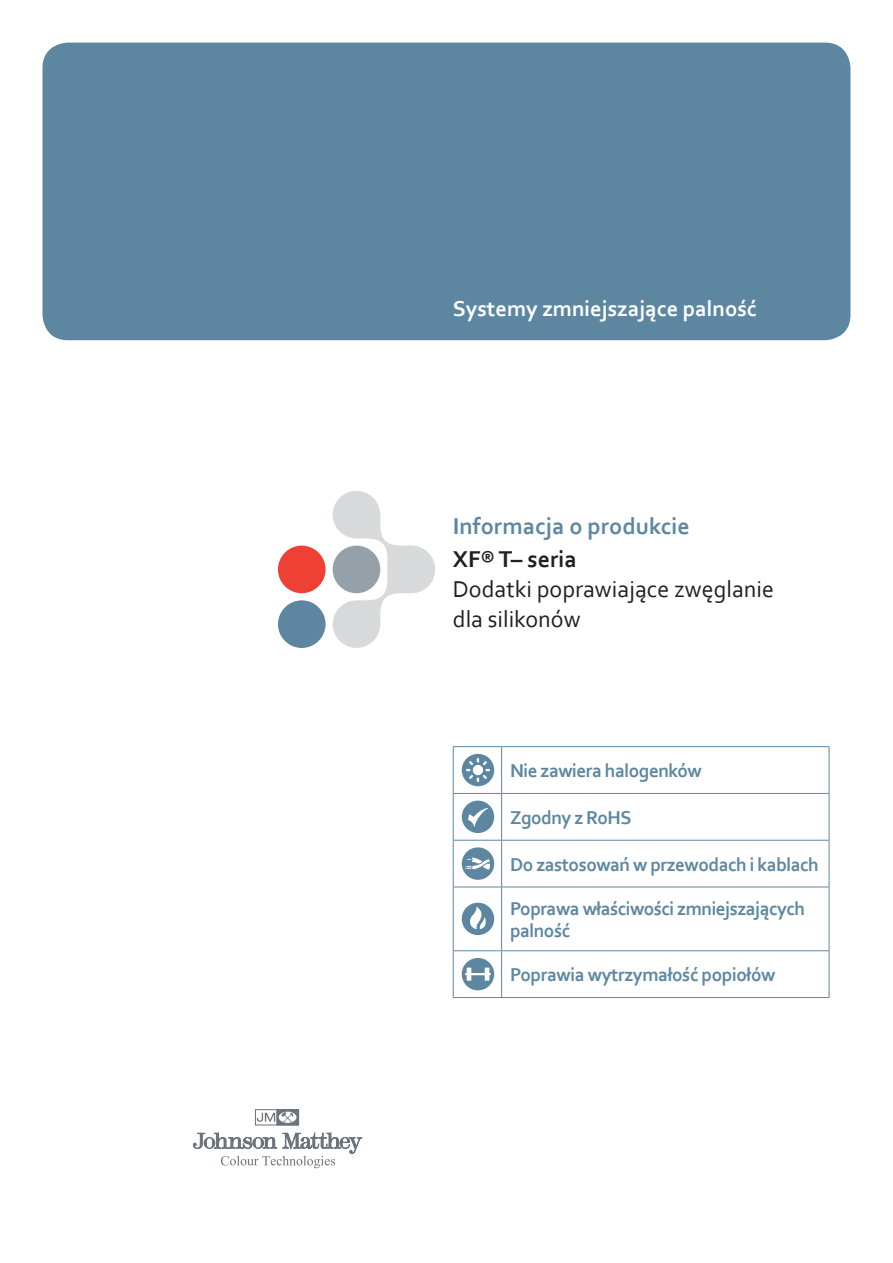
<style>
.page{position:relative;width:893px;height:1263px;background:#fff}
.page>*{position:absolute;margin:0;border:0;box-sizing:border-box;transform-origin:0 0}
.t1{font:24px/30px "Corbel";color:#231f20}
.t2{font:700 24px "Corbel";color:#5d87a1}
.t3{font:700 24px "Corbel";color:#231f20}
.t4{font:700 22.5px "Corbel";color:#fff}
.t5{font:700 19.5px/22.5px "Corbel";letter-spacing:-.025em;color:#5d87a1}
</style>
<div class="page">
<div style="left:42px;top:43px;width:808px;height:297px;background:#5d87a1;border-radius:26px"></div>
<svg style="left:193px;top:1132px;width:169px;height:36px"></svg>
<svg style="left:257px;top:1111px;width:40px;height:12px"></svg>
<div style="left:255px;top:1109px;width:44px;height:16px;border:1px solid #6a737b"></div>
<svg style="left:454px;top:747px;width:375px;height:250px"></svg>
<hr style="left:453px;top:746px;width:49px;height:1px;background:#5d87a1">
<hr style="left:453px;top:747px;width:1px;height:46px;background:#5d87a1">
<hr style="left:502px;top:746px;width:327px;height:1px;background:#5d87a1">
<hr style="left:501px;top:747px;width:1px;height:46px;background:#5d87a1">
<hr style="left:829px;top:747px;width:1px;height:46px;background:#5d87a1">
<hr style="left:453px;top:793px;width:49px;height:1px;background:#5d87a1">
<hr style="left:453px;top:794px;width:1px;height:46px;background:#5d87a1">
<hr style="left:502px;top:793px;width:327px;height:1px;background:#5d87a1">
<hr style="left:501px;top:794px;width:1px;height:46px;background:#5d87a1">
<hr style="left:829px;top:794px;width:1px;height:46px;background:#5d87a1">
<hr style="left:453px;top:840px;width:49px;height:1px;background:#5d87a1">
<hr style="left:453px;top:841px;width:1px;height:46px;background:#5d87a1">
<hr style="left:502px;top:840px;width:327px;height:1px;background:#5d87a1">
<hr style="left:501px;top:841px;width:1px;height:46px;background:#5d87a1">
<hr style="left:829px;top:841px;width:1px;height:46px;background:#5d87a1">
<hr style="left:453px;top:887px;width:49px;height:1px;background:#5d87a1">
<hr style="left:453px;top:887px;width:1px;height:63px;background:#5d87a1">
<hr style="left:502px;top:887px;width:327px;height:1px;background:#5d87a1">
<hr style="left:501px;top:887px;width:1px;height:63px;background:#5d87a1">
<hr style="left:829px;top:887px;width:1px;height:63px;background:#5d87a1">
<hr style="left:453px;top:950px;width:49px;height:1px;background:#5d87a1">
<hr style="left:453px;top:951px;width:1px;height:46px;background:#5d87a1">
<hr style="left:502px;top:950px;width:327px;height:1px;background:#5d87a1">
<hr style="left:501px;top:951px;width:1px;height:46px;background:#5d87a1">
<hr style="left:829px;top:951px;width:1px;height:46px;background:#5d87a1">
<hr style="left:453px;top:997px;width:376px;height:1px;background:#5d87a1">
<div style="left:462px;top:754px;width:32px;height:32px;background:#5d87a1;border-radius:50%"></div>
<svg style="left:467px;top:759px;width:22px;height:22px"></svg>
<div style="left:462px;top:801px;width:32px;height:32px;background:#5d87a1;border-radius:50%"></div>
<svg style="left:468px;top:808px;width:20px;height:19px"></svg>
<div style="left:462px;top:847px;width:32px;height:33px;background:#5d87a1;border-radius:50%"></div>
<svg style="left:465px;top:858px;width:25px;height:12px"></svg>
<div style="left:462px;top:903px;width:32px;height:32px;background:#5d87a1;border-radius:50%"></div>
<svg style="left:470px;top:907px;width:16px;height:22px"></svg>
<div style="left:462px;top:958px;width:32px;height:32px;background:#5d87a1;border-radius:50%"></div>
<hr style="left:467px;top:968px;width:4px;height:13px;background:#fff">
<hr style="left:485px;top:968px;width:4px;height:13px;background:#fff">
<div style="left:465px;top:973px;width:26px;height:2px;border:1px solid #fff"></div>
<div style="left:278px;top:600px;width:48px;height:48px;background:#5d87a1;border-radius:50%"></div>
<div style="left:278px;top:546px;width:48px;height:47px;background:#ef4035;border-radius:50%"></div>
<svg style="left:333px;top:491px;width:102px;height:157px"></svg>
<p class="t4" style="left:453px;top:295px;width:305px">Systemy zmniejszające palność</p>
<p class="t2" style="left:453px;top:511px;width:238px">Informacja o produkcie</p>
<p class="t3" style="left:453px;top:544px;width:125px">XF® T– seria</p>
<p class="t1" style="left:453px;top:574px;width:323px">Dodatki poprawiające zwęglanie dla silikonów</p>
<p class="t5" style="left:510px;top:759px;width:193px">Nie zawiera halogenków</p>
<p class="t5" style="left:510px;top:806px;width:123px">Zgodny z RoHS</p>
<p class="t5" style="left:510px;top:853px;width:310px">Do zastosowań w przewodach i kablach</p>
<p class="t5" style="left:510px;top:897px;width:296px">Poprawa właściwości zmniejszających palność</p>
<p class="t5" style="left:510px;top:963px;width:267px">Poprawia wytrzymałość popiołów</p>
</div>
